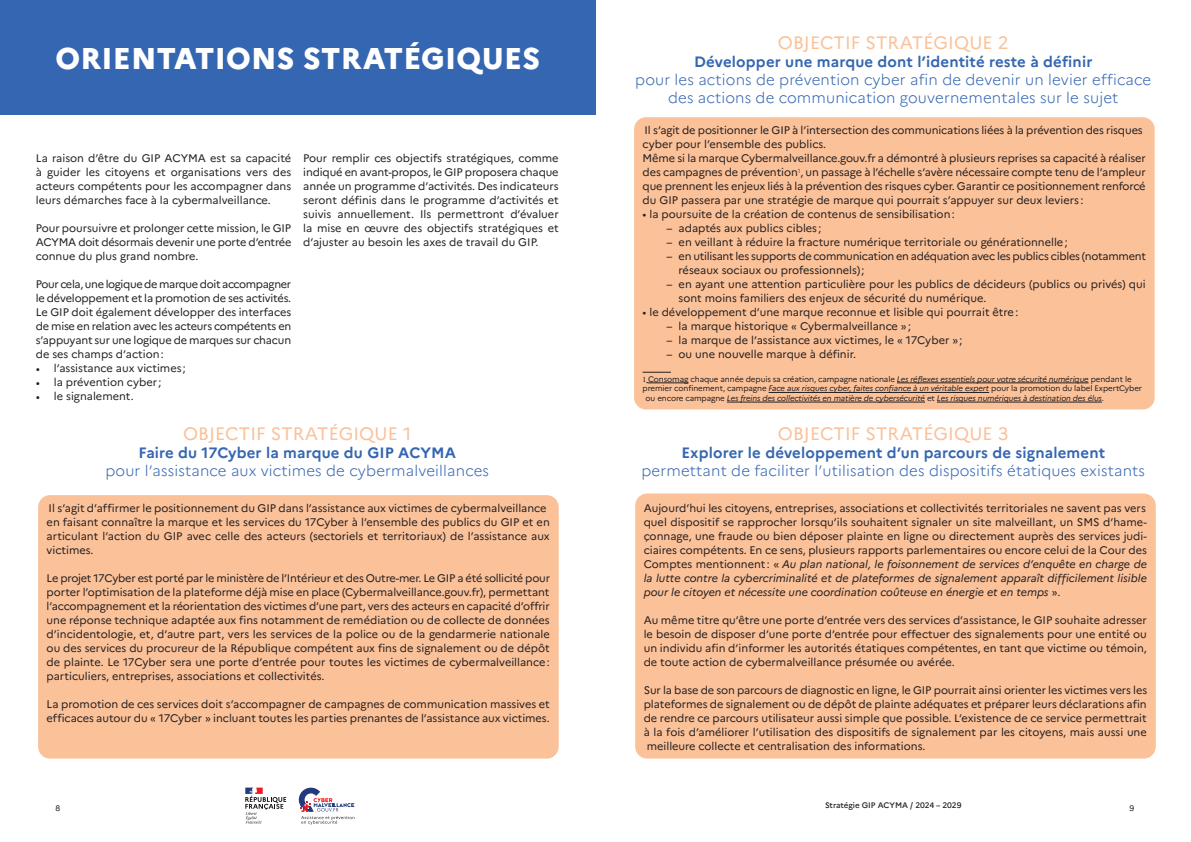
<style>
.page{position:relative;width:1191px;height:842px;background:#fff}
.page>*{position:absolute;margin:0;border:0;box-sizing:border-box;transform-origin:0 0}
.t1{font:800 30px "Marianne";letter-spacing:.01em;color:#fff}
.t2{font:18px "Marianne";letter-spacing:.01em;color:#fbc199}
.t3{font:300 15px/18px "Marianne";letter-spacing:.01em;color:#3566b1;text-align:center}
.t4{font:11px/14px "Marianne";color:#231f20;text-align:justify}
.t5{font:11px/14px "Marianne";letter-spacing:-.025em;color:#231f20}
.t6{font:8px "Marianne";letter-spacing:-.015em;color:#231f20}
.t7{font:italic 8px "Marianne";letter-spacing:-.015em;color:#231f20}
.t8{font:500 8px "Marianne";letter-spacing:-.005em;color:#231f20}
.s1{font-family:"Minion Pro"}
.s2{font-weight:700}
.s3{font-style:italic}
.s4{font-style:normal}
</style>
<div class="page">
<svg style="left:299px;top:788px;width:55px;height:37px"></svg>
<svg style="left:245px;top:788px;width:41px;height:35px"></svg>
<div style="left:0;top:0;width:595px;height:115px;background:#3566b1"></div>
<div style="left:38px;top:495px;width:521px;height:264px;background:#fbc199;border-radius:12px"></div>
<div style="left:635px;top:493px;width:520px;height:266px;background:#fbc199;border-radius:12px"></div>
<div style="left:634px;top:117px;width:520px;height:292px;background:#fbc199;border-radius:12px"></div>
<svg style="left:642px;top:372px;width:29px;height:1px"></svg>
<hr style="left:648px;top:383px;width:40px;height:1px;background:#231f20">
<hr style="left:897px;top:383px;width:191px;height:1px;background:#231f20">
<hr style="left:768px;top:392px;width:221px;height:1px;background:#231f20">
<hr style="left:727px;top:402px;width:198px;height:1px;background:#231f20">
<hr style="left:937px;top:402px;width:165px;height:1px;background:#231f20">
<p class="t1" style="left:55px;top:40px;width:486px">ORIENTATIONS STRATÉGIQUES</p>
<p class="t4" style="left:36px;top:151px;width:257px">La raison d’être du GIP ACYMA est sa capacité à guider les citoyens et organisations vers des acteurs compétents pour les accompagner dans leurs démarches face à la cybermalveillance.</p>
<p class="t4" style="left:36px;top:221px;width:257px">Pour poursuivre et prolonger cette mission, le GIP ACYMA doit désormais devenir une porte d’entrée connue du plus grand nombre.</p>
<p class="t4" style="left:36px;top:277px;width:257px">Pour cela, une logique de marque doit accompagner le développement et la promotion de ses activités.<br>Le GIP doit également développer des interfaces de mise en relation avec les acteurs compétents en s’appuyant sur une logique de marques sur chacun de ses champs d’action:</p>
<p class="t4" style="left:36px;top:361px;width:152px"><span class="s1">•</span> l’assistance aux victimes ;</p>
<p class="t4" style="left:36px;top:375px;width:127px"><span class="s1">•</span> la prévention cyber;</p>
<p class="t4" style="left:36px;top:389px;width:99px"><span class="s1">•</span> le signalement.</p>
<p class="t4" style="left:303px;top:151px;width:257px">Pour remplir ces objectifs stratégiques, comme indiqué en avant-propos, le GIP proposera chaque année un programme d’activités. Des indicateurs seront définis dans le programme d’activités et suivis annuellement. Ils permettront d’évaluer la mise en œuvre des objectifs stratégiques et d’ajuster au besoin les axes de travail du GIP.</p>
<p class="t2" style="left:183px;top:423px;width:230px">OBJECTIF STRATÉGIQUE 1</p>
<p class="t3" style="left:105px;top:444px;width:385px"><span class="s2">Faire du 17Cyber la marque du GIP ACYMA<br></span>pour l’assistance aux victimes de cybermalveillances</p>
<p class="t4" style="left:47px;top:501px;width:505px;text-align:left">Il s’agit d’affirmer le positionnement du GIP dans l’assistance aux victimes de cybermalveillance en faisant connaître la marque et les services du 17Cyber à l’ensemble des publics du GIP et en articulant l’action du GIP avec celle des acteurs (sectoriels et territoriaux) de l’assistance aux victimes.</p>
<p class="t4" style="left:47px;top:571px;width:505px">Le projet 17Cyber est porté par le ministère de l’Intérieur et des Outre-mer. Le GIP a été sollicité pour porter l’optimisation de la plateforme déjà mise en place (Cybermalveillance.gouv.fr), permettant l’accompagnement et la réorientation des victimes d’une part, vers des acteurs en capacité d’offrir une réponse technique adaptée aux fins notamment de remédiation ou de collecte de données d’incidentologie, et, d’autre part, vers les services de la police ou de la gendarmerie nationale ou des services du procureur de la République compétent aux fins de signalement ou de dépôt de plainte. Le 17Cyber sera une porte d’entrée pour toutes les victimes de cybermalveillance: particuliers, entreprises, associations et collectivités.</p>
<p class="t4" style="left:47px;top:697px;width:505px">La promotion de ces services doit s’accompagner de campagnes de communication massives et efficaces autour du « 17Cyber » incluant toutes les parties prenantes de l’assistance aux victimes.</p>
<p class="t2" style="left:777px;top:32px;width:232px">OBJECTIF STRATÉGIQUE 2</p>
<p class="t3" style="left:635px;top:53px;width:517px"><span class="s2">Développer une marque dont l’identité reste à définir<br></span>pour les actions de prévention cyber afin de devenir un levier efficace des actions de communication gouvernementales sur le sujet</p>
<p class="t4" style="left:642px;top:123px;width:502px">Il s’agit de positionner le GIP à l’intersection des communications liées à la prévention des risques cyber pour l’ensemble des publics.</p>
<p class="t4" style="left:642px;top:151px;width:505px">Même si la marque Cybermalveillance.gouv.fr a démontré à plusieurs reprises sa capacité à réaliser des campagnes de prévention<sup>1</sup>, un passage à l’échelle s’avère nécessaire compte tenu de l’ampleur que prennent les enjeux liés à la prévention des risques cyber. Garantir ce positionnement renforcé du GIP passera par une stratégie de marque qui pourrait s’appuyer sur deux leviers :</p>
<p class="t4" style="left:642px;top:207px;width:314px">• la poursuite de la création de contenus de sensibilisation:</p>
<p class="t4" style="left:666px;top:221px;width:156px">– adaptés aux publics cibles ;</p>
<p class="t4" style="left:666px;top:235px;width:402px">– en veillant à réduire la fracture numérique territoriale ou générationnelle;</p>
<p class="t5" style="left:678px;top:249px;width:469px;text-indent:-12px">– en utilisant les supports de communication en adéquation avec les publics cibles (notamment réseaux sociaux ou professionnels);</p>
<p class="t4" style="left:678px;top:277px;width:468px;text-indent:-12px">– en ayant une attention particulière pour les publics de décideurs (publics ou privés) qui sont moins familiers des enjeux de sécurité du numérique.</p>
<p class="t4" style="left:642px;top:305px;width:377px">• le développement d’une marque reconnue et lisible qui pourrait être:</p>
<p class="t4" style="left:666px;top:319px;width:246px">– la marque historique « Cybermalveillance »;</p>
<p class="t4" style="left:666px;top:333px;width:297px">– la marque de l’assistance aux victimes, le « 17Cyber »;</p>
<p class="t4" style="left:666px;top:347px;width:191px">– ou une nouvelle marque à définir.</p>
<p class="t6" style="left:642px;top:374px;width:490px"><span class="s1">1</span> Consomag chaque année depuis sa création, campagne nationale <span class="s3">Les réflexes essentiels pour votre sécurité numérique</span> pendant le</p>
<p class="t6" style="left:642px;top:384px;width:501px">premier confinement, campagne <span class="s3">Face aux risques cyber, faites confiance à un véritable expert</span> pour la promotion du label ExpertCyber</p>
<p class="t7" style="left:645px;top:393px;width:460px"><span class="s4">ou encore campagne</span> Les freins des collectivités en matière de cybersécurité <span class="s4">et</span> Les risques numériques à destination des élus<span class="s4">.</span></p>
<p class="t2" style="left:777px;top:423px;width:232px">OBJECTIF STRATÉGIQUE 3</p>
<p class="t3" style="left:641px;top:444px;width:505px"><span class="s2">Explorer le développement d’un parcours de signalement </span>permettant de faciliter l’utilisation des dispositifs étatiques existants</p>
<p class="t4" style="left:643px;top:501px;width:505px">Aujourd’hui les citoyens, entreprises, associations et collectivités territoriales ne savent pas vers quel dispositif se rapprocher lorsqu’ils souhaitent signaler un site malveillant, un SMS d’hame&shy;çonnage, une fraude ou bien déposer plainte en ligne ou directement auprès des services judi&shy;ciaires compétents. En ce sens, plusieurs rapports parlementaires ou encore celui de la Cour des Comptes mentionnent : « <span class="s3">Au plan national, le foisonnement de services d’enquête en charge de la lutte contre la cybercriminalité et de plateformes de signalement apparaît difficilement lisible pour le citoyen et nécessite une coordination coûteuse en énergie et en temps</span> ».</p>
<p class="t4" style="left:643px;top:613px;width:505px">Au même titre qu’être une porte d’entrée vers des services d’assistance, le GIP souhaite adresser le besoin de disposer d’une porte d’entrée pour effectuer des signalements pour une entité ou un individu afin d’informer les autorités étatiques compétentes, en tant que victime ou témoin, de toute action de cybermalveillance présumée ou avérée.</p>
<p class="t4" style="left:643px;top:683px;width:505px">Sur la base de son parcours de diagnostic en ligne, le GIP pourrait ainsi orienter les victimes vers les plateformes de signalement ou de dépôt de plainte adéquates et préparer leurs déclarations afin de rendre ce parcours utilisateur aussi simple que possible. L’existence de ce service permettrait à la fois d’améliorer l’utilisation des dispositifs de signalement par les citoyens, mais aussi une meilleure collecte et centralisation des informations.</p>
<p class="t8" style="left:825px;top:800px;width:138px">Stratégie GIP ACYMA / 2024 – 2029</p>
<p class="t6" style="left:56px;top:803px;width:6px">8</p>
<p class="t6" style="left:1129px;top:803px;width:6px">9</p>
</div>
